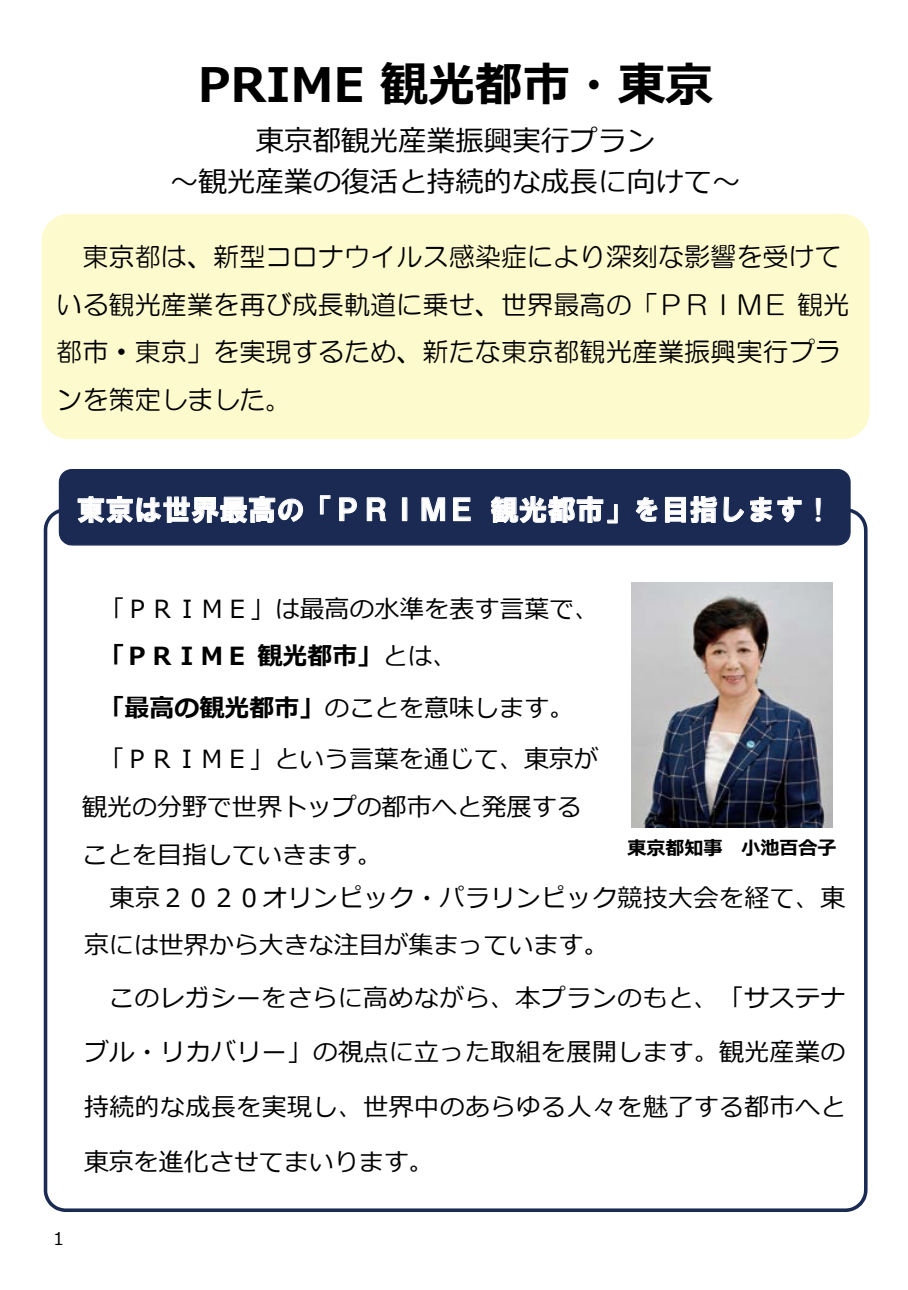
<style>
.page{position:relative;width:908px;height:1290px;background:#fff}
.page>*{position:absolute;margin:0;border:0;box-sizing:border-box;transform-origin:0 0}
.t1{font:700 47.5px "Meiryo";color:#000}
.t2{font:28.5px/41px "Meiryo";color:#000;text-align:center}
.t3{font:28.5px "HG Soei Kakugothic UB";color:#fff}
.t4{font:26.25px/47.5px "HG Maru Gothic MPRO";color:#000}
.t5{font:25px/47.5px "Meiryo";color:#000}
.t6{font:700 19px "Meiryo";color:#000}
.t7{font:17.75px "Meiryo";color:#000}
.s1{font-weight:700}
</style>
<div class="page">
<svg style="left:44px;top:508px;width:823px;height:704px"></svg>
<div style="left:59px;top:469px;width:791px;height:76px;background:#1a2a53"></div>
<img style="left:631px;top:582px;width:201px;height:245px">
<div style="left:42px;top:214px;width:827px;height:225px;background:#fdface;border-radius:27px"></div>
<h1 class="t1" style="left:198px;top:51px;width:516px">PRIME 観光都市・東京</h1>
<p class="t2" style="left:170px;top:121px;width:572px">東京都観光産業振興実⾏プラン<br>〜観光産業の復活と持続的な成⻑に向けて〜</p>
<p class="t4" style="left:56px;top:233px;width:794px;text-indent:26px">東京都は、新型コロナウイルス感染症により深刻な影響を受けている観光産業を再び成長軌道に乗せ、世界最高の「ＰＲＩＭＥ観光都市・東京」を実現するため、新たな東京都観光産業振興実行プランを策定しました。</p>
<p class="t3" style="left:77px;top:495px;width:756px">東京は世界最高の「ＰＲＩＭＥ観光都市」を目指します！</p>
<p class="t5" style="left:100px;top:586px;width:501px">「ＰＲＩＭＥ」は最高の水準を表す言葉で、<span class="s1">「ＰＲＩＭＥ観光都市」</span>とは、</p>
<p class="t5" style="left:99px;top:684px;width:500px;line-height:51.2px"><span class="s1">「最高の観光都市」</span>のことを意味します。「ＰＲＩＭＥ」という言葉を通じて、東京が</p>
<p class="t5" style="left:82px;top:784px;width:500px">観光の分野で世界トップの都市へと発展することを目指していきます。</p>
<p class="t6" style="left:627px;top:834px;width:210px">東京都知事 小池百合子</p>
<p class="t5" style="left:84px;top:875px;width:762px;text-indent:26px">東京２０２０オリンピック・パラリンピック競技大会を経て、東京には世界から大きな注目が集まっています。</p>
<p class="t5" style="left:84px;top:972px;width:762px;line-height:54.2px;text-align:justify;text-indent:25px">このレガシーをさらに高めながら、本プランのもと、「サステナブル・リカバリー」の視点に立った取組を展開します。観光産業の持続的な成長を実現し、世界中のあらゆる人々を魅了する都市へと</p>
<p class="t5" style="left:84px;top:1139px;width:351px">東京を進化させてまいります。</p>
<p class="t7" style="left:53px;top:1226px;width:13px">1</p>
</div>
